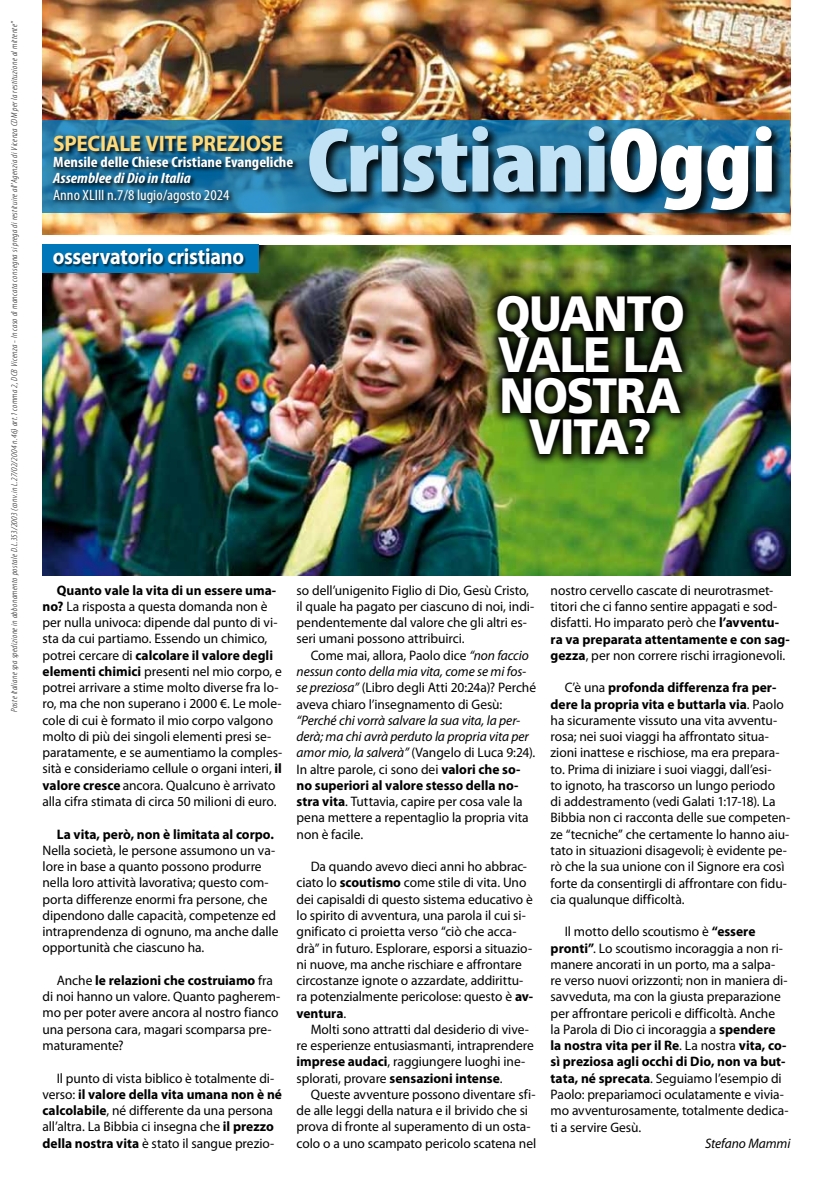
<style>
.page{position:relative;width:833px;height:1188px;background:#fff}
.page>*{position:absolute;margin:0;border:0;box-sizing:border-box;transform-origin:0 0}
.t1{font:900 condensed 92.75px "Myriad Pro";letter-spacing:-.01em;color:#c1e1f4;scale:1.1 1}
.t2{font:900 49.5px "Frutiger";letter-spacing:-.025em;color:#fff;scale:.9 1}
.t3{font:700 22.5px "Myriad Pro";letter-spacing:-.01em;color:#fff;scale:.9 1}
.t4{font:700 22.5px "Myriad Pro";letter-spacing:-.015em;color:#ffda7a;scale:.95 1}
.t5{font:700 condensed 15px "Myriad Pro";color:#fff;scale:1.1 1}
.t6{font:condensed 15px "Myriad Pro";color:#fff;scale:1.1 1}
.t7{font:italic 700 condensed 15px "Myriad Pro";color:#fff;scale:1.1 1}
.t8{font:13.75px/16.2px "Myriad Pro";letter-spacing:-.005em;color:#000}
.t9{font:700 13.75px "Myriad Pro";color:#000}
.t10{font:italic 13.75px "Myriad Pro";letter-spacing:-.005em;color:#000}
.t11{font:italic 300 condensed 8.75px "Myriad Pro";letter-spacing:.035em;color:#000;scale:1.1 1}
.s1{color:#fff}
.s2{font-weight:700}
.s3{font-style:italic}
</style>
<div class="page">
<img style="left:43px;top:245px;width:747px;height:330px">
<img style="left:43px;top:0;width:747px;height:234px">
<svg style="left:43px;top:120px;width:747px;height:93px;background:#257ca8"></svg>
<svg style="left:51px;top:134px;width:247px;height:74px;background:#195e82"></svg>
<div style="left:43px;top:244px;width:216px;height:29px;background:#0077b8"></div>
<div style="left:54px;top:249px;width:192px;height:19px;background:#000;opacity:.6"></div>
<div style="left:305px;top:123px;width:478px;height:99px;background:#000;opacity:.9"></div>
<svg style="left:485px;top:283px;width:208px;height:181px;background:#202e0e"></svg>
<p class="t11" style="left:9px;top:711px;width:629px;rotate:-90deg">Poste Italiane spa spedizione in abbonamento postale D.L.353/2003 (conv.in L.27/02/2004 n.46) art.1 comma 2, DCB Vicenza - In caso di mancata consegna si prega di restituire all’Agenzia di Vicenza CDM per la restituzione al mittente”</p>
<h3 class="t4" style="left:53px;top:128px;width:244px">SPECIALE VITE PREZIOSE</h3>
<p class="t5" style="left:53px;top:153px;width:220px">Mensile delle Chiese Cristiane Evangeliche</p>
<p class="t7" style="left:53px;top:169px;width:127px">Assemblee di Dio in Italia</p>
<p class="t6" style="left:53px;top:185px;width:162px">Anno XLIII n.7/8 lugio/agosto 2024</p>
<h3 class="t3" style="left:53px;top:242px;width:214px">osservatorio cristiano</h3>
<h1 class="t1" style="left:307px;top:101px;width:428px">Cristiani<span class="s1">Oggi</span></h1>
<h2 class="t2" style="left:496px;top:283px;width:211px">QUANTO</h2>
<h2 class="t2" style="left:497px;top:324px;width:172px">VALE LA</h2>
<h2 class="t2" style="left:499px;top:366px;width:195px">NOSTRA</h2>
<h2 class="t2" style="left:529px;top:407px;width:138px">VITA?</h2>
<p class="t8" style="left:43px;top:581px;width:241px;text-indent:14px"><span class="s2">Quanto vale la vita di un essere uma&shy;no?</span> La risposta a questa domanda non è per nulla univoca: dipende dal punto di vi&shy;sta da cui partiamo. Essendo un chimico, potrei cercare di <span class="s2">calcolare il valore degli elementi chimici</span> presenti nel mio corpo, e potrei arrivare a stime molto diverse fra lo&shy;ro, ma che non superano i 2000 €. Le mole&shy;cole di cui è formato il mio corpo valgono molto di più dei singoli elementi presi se&shy;paratamente, e se aumentiamo la comples&shy;sità e consideriamo cellule o organi interi, <span class="s2">il valore cresce</span> ancora. Qualcuno è arrivato alla cifra stimata di circa 50 milioni di euro.</p>
<p class="t9" style="left:57px;top:824px;width:219px">La vita, però, non è limitata al corpo.</p>
<p class="t8" style="left:43px;top:841px;width:237px">Nella società, le persone assumono un va&shy;lore in base a quanto possono produrre nella loro attività lavorativa; questo com&shy;porta differenze enormi fra persone, che dipendono dalle capacità, competenze ed intraprendenza di ognuno, ma anche dalle opportunità che ciascuno ha.</p>
<p class="t8" style="left:43px;top:971px;width:239px;text-indent:14px">Anche <span class="s2">le relazioni che costruiamo</span> fra di noi hanno un valore. Quanto pagherem&shy;mo per poter avere ancora al nostro fianco una persona cara, magari scomparsa pre&shy;maturamente?</p>
<p class="t8" style="left:43px;top:1069px;width:241px;text-indent:14px">Il punto di vista biblico è totalmente di&shy;verso: <span class="s2">il valore della vita umana non è né calcolabile</span>, né differente da una persona all’altra. La Bibbia ci insegna che <span class="s2">il prezzo della nostra vita</span> è stato il sangue prezio-</p>
<p class="t8" style="left:296px;top:581px;width:239px">so dell’unigenito Figlio di Dio, Gesù Cristo, il quale ha pagato per ciascuno di noi, indi&shy;pendentemente dal valore che gli altri es&shy;seri umani possono attribuirci.</p>
<p class="t8" style="left:296px;top:646px;width:241px;text-indent:14px">Come mai, allora, Paolo dice <span class="s3">“non faccio nessun conto della mia vita, come se mi fos&shy;se preziosa”</span> (Libro degli Atti 20:24a)? Perché aveva chiaro l’insegnamento di Gesù:</p>
<p class="t8" style="left:296px;top:711px;width:240px"><span class="s3">“Perché chi vorrà salvare la sua vita, la per&shy;derà; ma chi avrà perduto la propria vita per amor mio, la salverà”</span> (Vangelo di Luca 9:24).<br>In altre parole, ci sono dei <span class="s2">valori che so&shy;no superiori al valore stesso della no&shy;stra vita</span>. Tuttavia, capire per cosa vale la pena mettere a repentaglio la propria vita non è facile.</p>
<p class="t8" style="left:296px;top:857px;width:238px;text-indent:14px">Da quando avevo dieci anni ho abbrac&shy;ciato lo <span class="s2">scoutismo</span> come stile di vita. Uno dei capisaldi di questo sistema educativo è lo spirito di avventura, una parola il cui si&shy;gnificato ci proietta verso “ciò che acca&shy;drà” in futuro. Esplorare, esporsi a situazio&shy;ni nuove, ma anche rischiare e affrontare circostanze ignote o azzardate, addirittu&shy;ra potenzialmente pericolose: questo è <span class="s2">av&shy;ventura</span>.</p>
<p class="t8" style="left:296px;top:1020px;width:239px;text-indent:14px">Molti sono attratti dal desiderio di vive&shy;re esperienze entusiasmanti, intraprendere <span class="s2">imprese audaci</span>, raggiungere luoghi ine&shy;splorati, provare <span class="s2">sensazioni intense</span>.</p>
<p class="t8" style="left:296px;top:1085px;width:241px;text-indent:14px">Queste avventure possono diventare sfi&shy;de alle leggi della natura e il brivido che si prova di fronte al superamento di un osta&shy;colo o a uno scampato pericolo scatena nel</p>
<p class="t8" style="left:550px;top:581px;width:241px">nostro cervello cascate di neurotrasmet&shy;titori che ci fanno sentire appagati e sod&shy;disfatti. Ho imparato però che <span class="s2">l’avventu&shy;ra va preparata attentamente e con sag&shy;gezza</span>, per non correre rischi irragionevoli.</p>
<p class="t8" style="left:550px;top:679px;width:241px;text-indent:14px">C’è una <span class="s2">profonda differenza fra per&shy;dere la propria vita e buttarla via</span>. Paolo ha sicuramente vissuto una vita avventu&shy;rosa; nei suoi viaggi ha affrontato situa&shy;zioni inattese e rischiose, ma era prepara&shy;to. Prima di iniziare i suoi viaggi, dall’esi-<br>to ignoto, ha trascorso un lungo periodo<br>di addestramento (vedi Galati 1:17-18). La Bibbia non ci racconta delle sue competen&shy;ze “tecniche” che certamente lo hanno aiu&shy;tato in situazioni disagevoli; è evidente pe&shy;rò che la sua unione con il Signore era così forte da consentirgli di affrontare con fidu&shy;cia qualunque difficoltà.</p>
<p class="t8" style="left:550px;top:923px;width:239px;text-indent:14px">Il motto dello scoutismo è <span class="s2">“essere pronti”</span>. Lo scoutismo incoraggia a non ri&shy;manere ancorati in un porto, ma a salpa&shy;re verso nuovi orizzonti; non in maniera di&shy;savveduta, ma con la giusta preparazione per affrontare pericoli e difficoltà. Anche<br>la Parola di Dio ci incoraggia a <span class="s2">spendere la nostra vita per il Re</span>. La nostra <span class="s2">vita, co&shy;sì preziosa agli occhi di Dio, non va but&shy;tata, né sprecata</span>. Seguiamo l’esempio di Paolo: prepariamoci oculatamente e vivia&shy;mo avventurosamente, totalmente dedica&shy;ti a servire Gesù.</p>
<p class="t10" style="left:705px;top:1134px;width:87px">Stefano Mammi</p>
</div>
